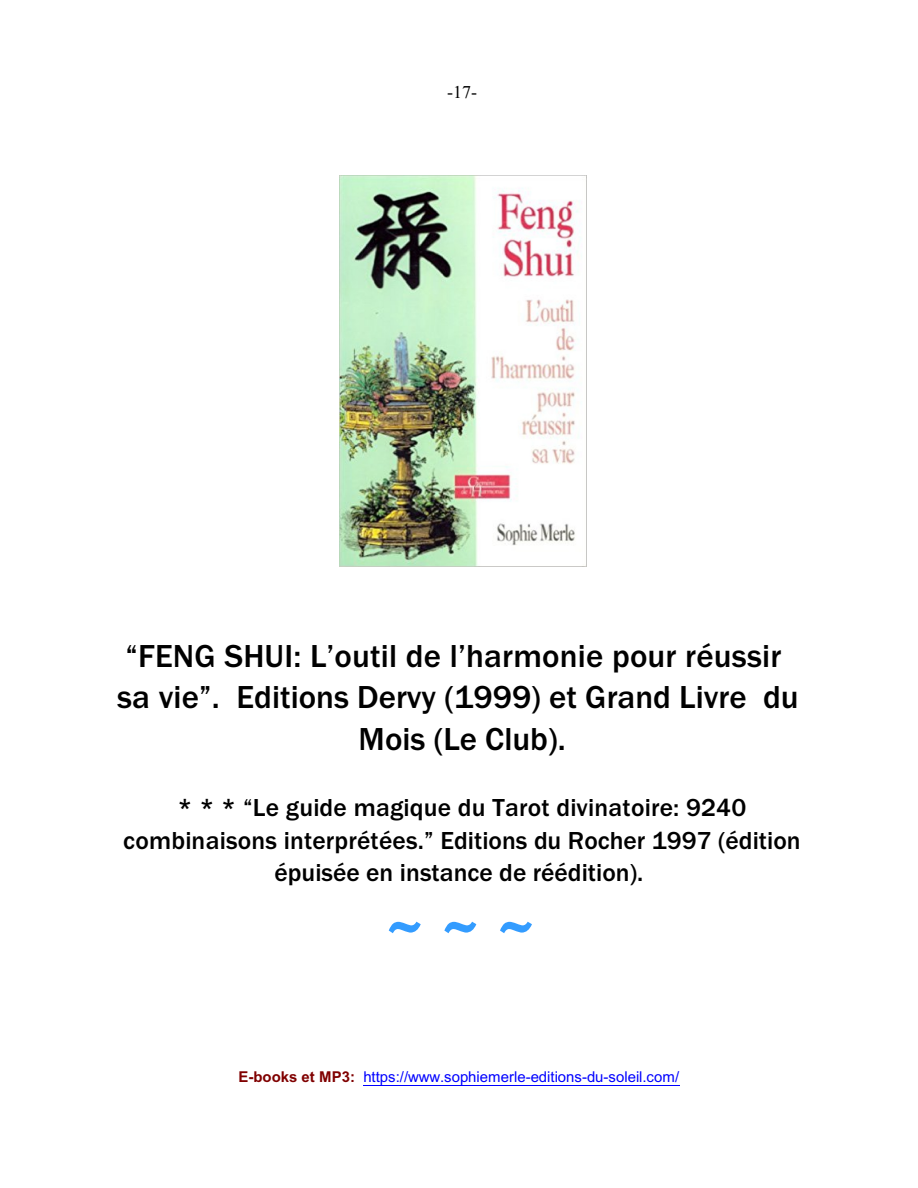
<style>
.page{position:relative;width:918px;height:1188px;background:#fff}
.page>*{position:absolute;margin:0;border:0;box-sizing:border-box;transform-origin:0 0}
.t1{font:500 66px "Franklin Gothic";color:#339cff}
.t2{font:500 33px/41.4px "Franklin Gothic";letter-spacing:.005em;color:#000;text-align:center}
.t3{font:500 25.5px/32.2px "Franklin Gothic";color:#000;text-align:center}
.t4{font:18px "Times New Roman";color:#000}
.t5{font:15px "Arial";color:#00f}
.s1{font-weight:700;color:#800000}
</style>
<div class="page">
<img style="left:339px;top:176px;width:247px;height:391px">
<hr style="left:363px;top:1085px;width:317px;height:1px;background:#00f">
<p class="t4" style="left:447px;top:85px;width:31px">-17-</p>
<p class="t2" style="left:117px;top:638px;width:683px">“FENG SHUI: L’outil de l’harmonie pour réussir sa vie”. Editions Dervy (1999) et Grand Livre du<br>Mois (Le Club).</p>
<p class="t3" style="left:123px;top:794px;width:679px">* * * “Le guide magique du Tarot divinatoire: 9240 combinaisons interprétées.” Editions du Rocher 1997 (édition épuisée en instance de réédition).</p>
<h1 class="t1" style="left:385px;top:903px;width:151px">~~~</h1>
<p class="t5" style="left:238px;top:1071px;width:442px"><span class="s1">E-books et MP3:</span> https://www.sophiemerle-editions-du-soleil.com/</p>
</div>
